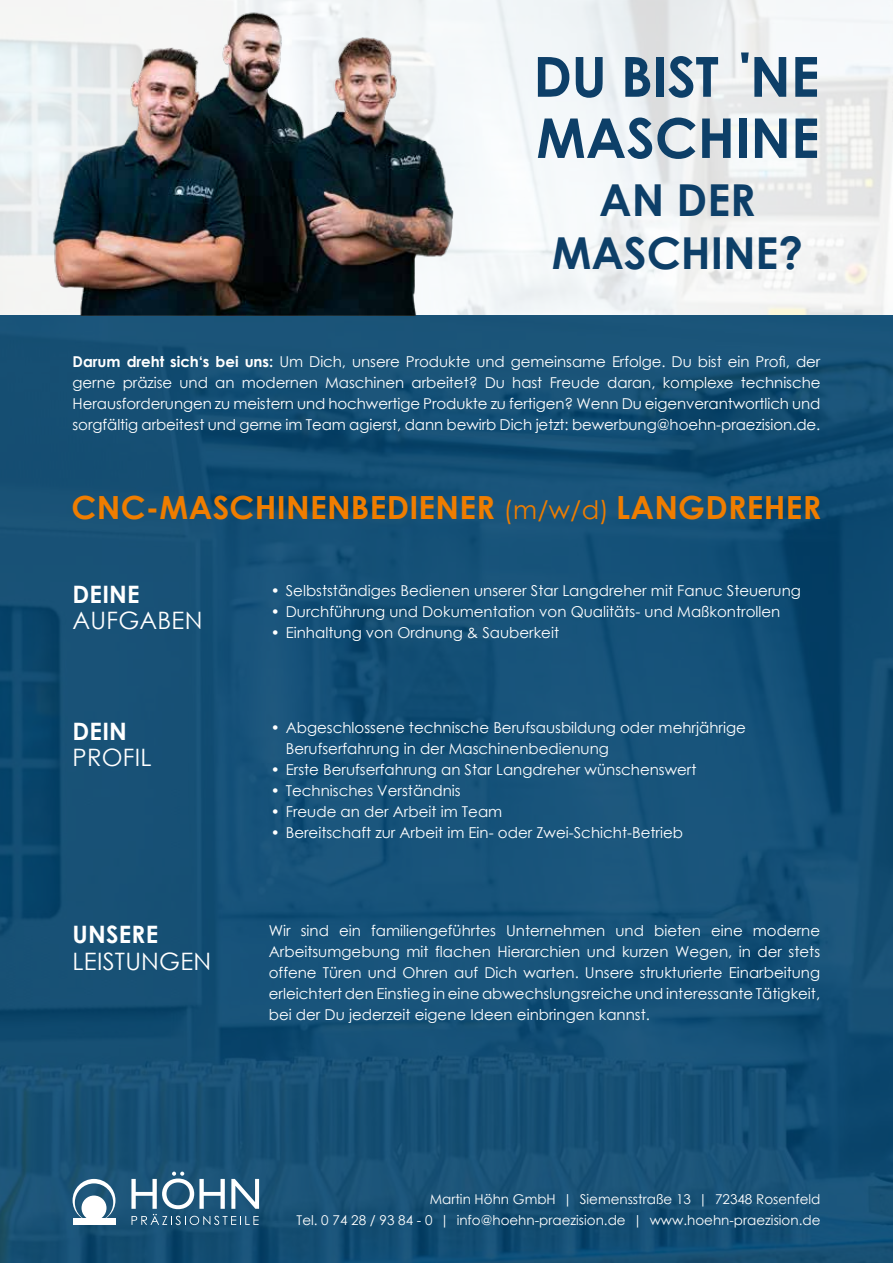
<style>
.page{position:relative;width:893px;height:1263px;background:#fff}
.page>*{position:absolute;margin:0;border:0;box-sizing:border-box;transform-origin:0 0}
.t1{font:700 55.35px "Century Gothic";letter-spacing:-.01em;color:#0d3f68}
.t2{font:700 54.9px "Century Gothic";color:#0d3f68}
.t3{font:700 44.1px/52.8px "Century Gothic";color:#0d3f68;text-align:center}
.t4{font:700 31.95px "Century Gothic";letter-spacing:.01em;color:#ef7d00}
.t5{font:24px "Century Gothic";letter-spacing:.01em;color:#fff}
.t6{font:700 24px "Century Gothic";letter-spacing:.01em;color:#fff}
.t7{font:15px/21px "Century Gothic";color:#fff;text-align:justify}
.t8{font:13.5px/21px "Century Gothic";color:#fff;text-align:right}
.s1{font-weight:700}
.s2{font-weight:400;font-size:25.5px}
</style>
<div class="page">
<img style="left:0;top:0;width:893px;height:316px">
<img style="left:49px;top:8px;width:419px;height:308px">
<img style="left:0;top:316px;width:893px;height:947px">
<svg style="left:73px;top:1179px;width:42px;height:40px"></svg>
<div style="left:73px;top:1219px;width:42px;height:6px;background:#fff"></div>
<svg style="left:131px;top:1171px;width:128px;height:54px"></svg>
<h1 class="t1" style="left:533px;top:35px;width:288px">DU BIST ΄NE</h1>
<h2 class="t2" style="left:536px;top:96px;width:285px">MASCHINE</h2>
<h3 class="t3" style="left:552px;top:172px;width:253px">AN DER<br>MASCHINE?</h3>
<p class="t7" style="left:73px;top:351px;width:749px"><span class="s1">Darum dreht sich‘s bei uns:</span> Um Dich, unsere Produkte und gemeinsame Erfolge. Du bist ein Profi, der gerne präzise und an modernen Maschinen arbeitet? Du hast Freude daran, komplexe technische Herausforderungen zu meistern und hochwertige Produkte zu fertigen? Wenn Du eigenverantwortlich und sorgfältig arbeitest und gerne im Team agierst, dann bewirb Dich jetzt: bewerbung@hoehn-praezision.de.</p>
<h3 class="t4" style="left:72px;top:483px;width:751px">CNC-MASCHINENBEDIENER <span class="s2">(m/w/d)</span> LANGDREHER</h3>
<h3 class="t6" style="left:73px;top:576px;width:69px">DEINE</h3>
<h3 class="t5" style="left:73px;top:604px;width:131px">AUFGABEN</h3>
<p class="t7" style="left:271px;top:580px;width:532px">• Selbstständiges Bedienen unserer Star Langdreher mit Fanuc Steuerung</p>
<p class="t7" style="left:271px;top:601px;width:511px">• Durchführung und Dokumentation von Qualitäts- und Maßkontrollen</p>
<p class="t7" style="left:271px;top:622px;width:290px">• Einhaltung von Ordnung &amp; Sauberkeit</p>
<h3 class="t6" style="left:73px;top:713px;width:56px">DEIN</h3>
<h3 class="t5" style="left:73px;top:741px;width:80px">PROFIL</h3>
<p class="t7" style="left:286px;top:717px;width:462px;text-indent:-15px">• Abgeschlossene technische Berufsausbildung oder mehrjährige<br>Berufserfahrung in der Maschinenbedienung</p>
<p class="t7" style="left:271px;top:759px;width:427px">• Erste Berufserfahrung an Star Langdreher wünschenswert</p>
<p class="t7" style="left:271px;top:780px;width:191px">• Technisches Verständnis</p>
<p class="t7" style="left:271px;top:801px;width:233px">• Freude an der Arbeit im Team</p>
<p class="t7" style="left:271px;top:822px;width:414px">• Bereitschaft zur Arbeit im Ein- oder Zwei-Schicht-Betrieb</p>
<h3 class="t6" style="left:73px;top:916px;width:87px">UNSERE</h3>
<h3 class="t5" style="left:73px;top:944px;width:140px">LEISTUNGEN</h3>
<p class="t7" style="left:269px;top:920px;width:553px">Wir sind ein familiengeführtes Unternehmen und bieten eine moderne Arbeitsumgebung mit flachen Hierarchien und kurzen Wegen, in der stets offene Türen und Ohren auf Dich warten. Unsere strukturierte Einarbeitung erleichtert den Einstieg in eine abwechslungsreiche und interessante Tätigkeit, bei der Du jederzeit eigene Ideen einbringen kannst.</p>
<p class="t8" style="left:297px;top:1188px;width:525px">Martin Höhn GmbH | Siemensstraße 13 | 72348 Rosenfeld<br>Tel. 0 74 28 / 93 84 - 0 | info@hoehn-praezision.de | www.hoehn-praezision.de</p>
</div>
